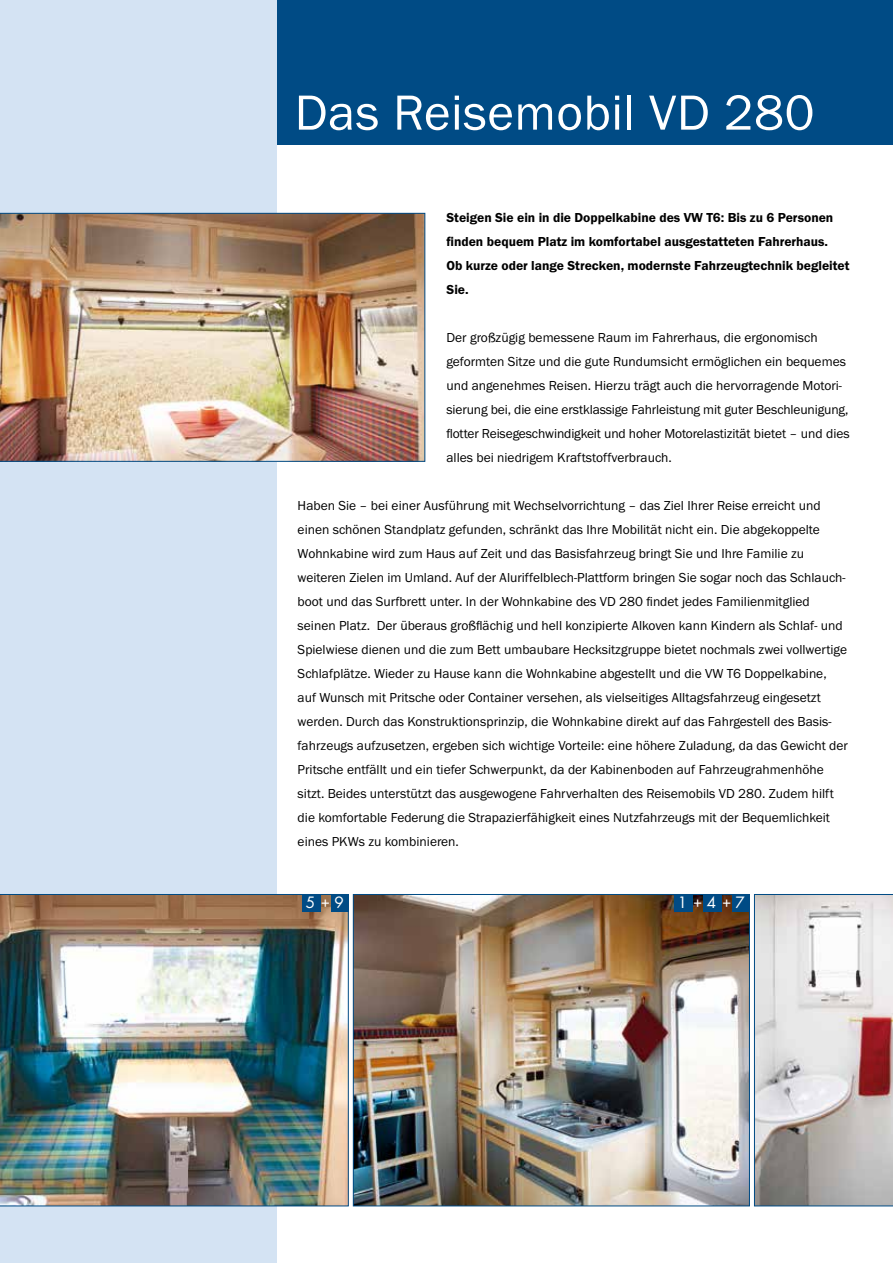
<style>
.page{position:relative;width:893px;height:1263px;background:#fff}
.page>*{position:absolute;margin:0;border:0;box-sizing:border-box;transform-origin:0 0}
.t1{font:51px "Franklin Gothic Itc T";letter-spacing:.01em;color:#fff}
.t2{font:15.15px "Futura";color:#fff}
.t3{font:13.5px/24px "Franklin Gothic Itc T";color:#000}
.t4{font:600 13.5px/24px "Franklin Gothic Itc T";color:#000}
.s1{font-size:15px}
</style>
<div class="page">
<img style="left:355px;top:896px;width:393px;height:308px">
<div style="left:353px;top:894px;width:397px;height:312px;border:1px solid #004b85"></div>
<div style="left:276px;top:0;width:617px;height:145px;background:#004b85"></div>
<div style="left:0;top:0;width:276px;height:1263px;background:#d4e3f3"></div>
<img style="left:0;top:213px;width:425px;height:249px">
<img style="left:0;top:894px;width:349px;height:312px">
<svg style="left:754px;top:894px;width:139px;height:312px;background:#cbc3c3"></svg>
<div style="left:331px;top:894px;width:18px;height:17px;background:#004b85"></div>
<div style="left:302px;top:894px;width:18px;height:17px;background:#004b85"></div>
<div style="left:732px;top:894px;width:18px;height:17px;background:#004b85"></div>
<div style="left:703px;top:894px;width:18px;height:17px;background:#004b85"></div>
<div style="left:674px;top:894px;width:18px;height:17px;background:#004b85"></div>
<h1 class="t1" style="left:295px;top:83px;width:521px">Das Reisemobil VD 280</h1>
<p class="t4" style="left:446px;top:205px;width:405px">Steigen Sie ein in die Doppelkabine des VW T6: Bis zu 6 Personen finden bequem Platz im komfortabel ausgestatteten Fahrerhaus.<br>Ob kurze oder lange Strecken, modernste Fahrzeugtechnik begleitet Sie.</p>
<p class="t3" style="left:446px;top:325px;width:405px">Der großzügig bemessene Raum im Fahrerhaus, die ergonomisch geformten Sitze und die gute Rundumsicht ermöglichen ein bequemes und angenehmes Reisen. Hierzu trägt auch die hervorragende Motori&shy;sierung bei, die eine erstklassige Fahrleistung mit guter Beschleunigung, flotter Reisegeschwindigkeit und hoher Motorelastizität bietet – und dies alles bei niedrigem Kraftstoffverbrauch.</p>
<p class="t3" style="left:298px;top:493px;width:552px">Haben Sie – bei einer Ausführung mit Wechselvorrichtung – das Ziel Ihrer Reise erreicht und einen schönen Standplatz gefunden, schränkt das Ihre Mobilität nicht ein. Die abgekoppelte Wohnkabine wird zum Haus auf Zeit und das Basisfahrzeug bringt Sie und Ihre Familie zu weiteren Zielen im Umland. Auf der Aluriffelblech-Plattform bringen Sie sogar noch das Schlauch&shy;boot und das Surfbrett unter. In der Wohnkabine des VD 280 findet jedes Familienmitglied seinen Platz. Der überaus großflächig und hell konzipierte Alkoven kann Kindern als Schlaf- und Spielwiese dienen und die zum Bett umbaubare Hecksitzgruppe bietet nochmals zwei vollwertige Schlafplätze. Wieder zu Hause kann die Wohnkabine abgestellt und die VW T6 Doppelkabine, auf Wunsch mit Pritsche oder Container versehen, als vielseitiges Alltagsfahrzeug eingesetzt werden. Durch das Konstruktionsprinzip, die Wohnkabine direkt auf das Fahrgestell des Basis&shy;fahrzeugs aufzusetzen, ergeben sich wichtige Vorteile: eine höhere Zuladung, da das Gewicht der Pritsche entfällt und ein tiefer Schwerpunkt, da der Kabinenboden auf Fahrzeugrahmenhöhe sitzt. Beides unterstützt das ausgewogene Fahrverhalten des Reisemobils VD 280. Zudem hilft die komfortable Federung die Strapazierfähigkeit eines Nutzfahrzeugs mit der Bequemlichkeit eines PKWs zu kombinieren.</p>
<p class="t2" style="left:306px;top:892px;width:39px">5<span class="s1">+</span>9</p>
<p class="t2" style="left:678px;top:892px;width:69px">1<span class="s1">+</span>4<span class="s1">+</span>7</p>
</div>
